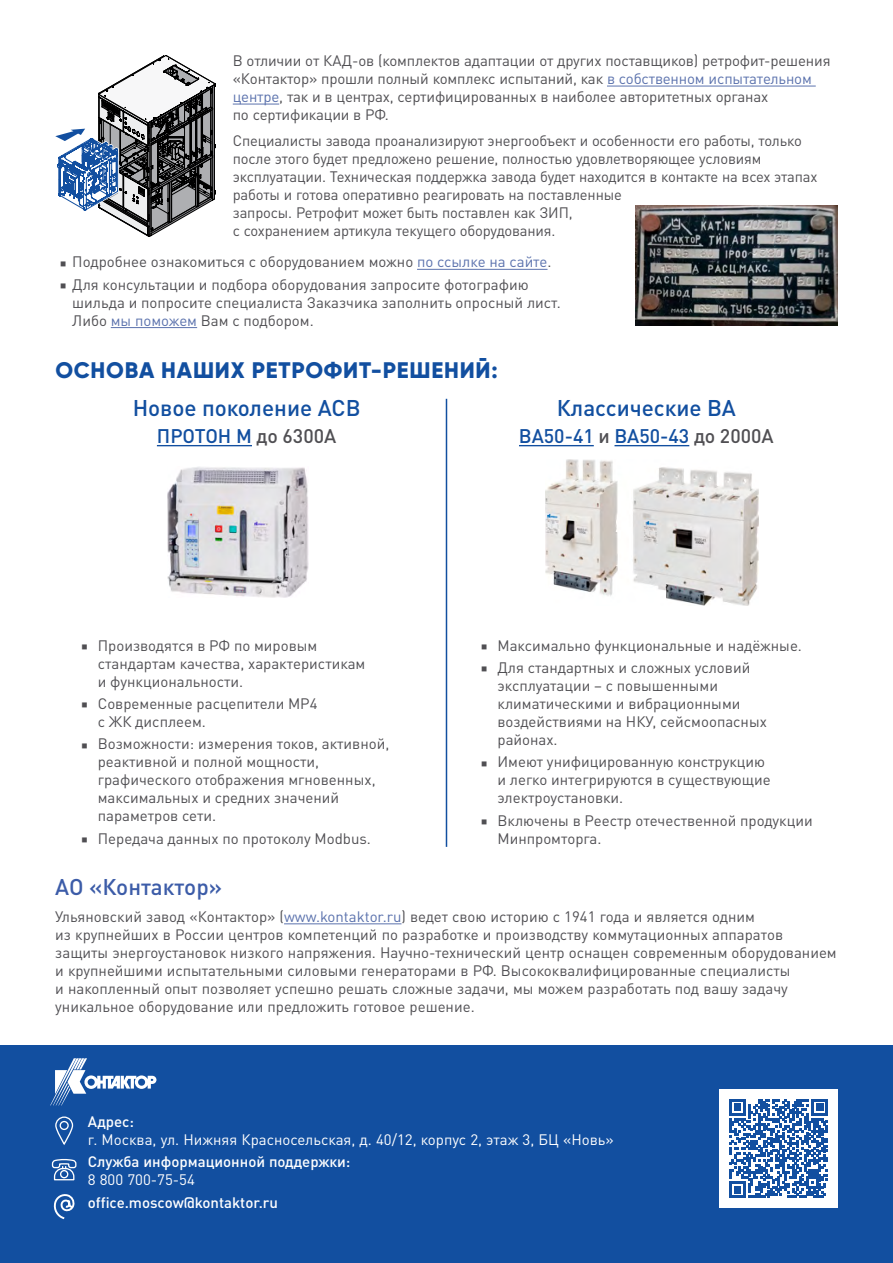
<style>
.page{position:relative;width:893px;height:1263px;background:#fff}
.page>*{position:absolute;margin:0;border:0;box-sizing:border-box;transform-origin:0 0}
.t1{font:500 22.5px "DIN Pro";color:#124fa0}
.t2{font:800 22.5px "Gilroy";letter-spacing:.035em;color:#124fa0}
.t3{font:500 22.5px "DIN Pro";color:#3c5ca8}
.t4{font:500 19.5px "DIN Pro";color:#124fa0}
.t5{font:15px/18px "DIN Pro";color:#504f53}
.t6{font:15px "DIN Pro";color:#fff}
.t7{font:500 15px "DIN Pro";color:#fff}
.s1{color:#5b72ad}
.s2{color:#504f53}
</style>
<div class="page">
<div style="left:0;top:1046px;width:893px;height:217px;background:#124fa0"></div>
<hr style="left:284px;top:923px;width:117px;height:1px;background:#5b72ad">
<hr style="left:157px;top:445px;width:95px;height:1px;background:#124fa0">
<hr style="left:519px;top:445px;width:75px;height:1px;background:#124fa0">
<hr style="left:614px;top:445px;width:75px;height:1px;background:#124fa0">
<hr style="left:446px;top:399px;width:1px;height:448px;background:#124fa0">
<img style="left:545px;top:459px;width:214px;height:146px">
<img style="left:167px;top:467px;width:141px;height:131px">
<hr style="left:607px;top:86px;width:209px;height:1px;background:#5b72ad">
<hr style="left:233px;top:104px;width:46px;height:1px;background:#5b72ad">
<hr style="left:417px;top:269px;width:130px;height:1px;background:#5b72ad">
<hr style="left:111px;top:327px;width:86px;height:1px;background:#5b72ad">
<svg style="left:55px;top:55px;width:161px;height:182px"></svg>
<img style="left:636px;top:206px;width:202px;height:119px">
<svg style="left:53px;top:1194px;width:21px;height:26px"></svg>
<svg style="left:55px;top:1116px;width:19px;height:29px"></svg>
<div style="left:719px;top:1089px;width:119px;height:119px;background:#fff"></div>
<svg style="left:729px;top:1099px;width:99px;height:99px"></svg>
<svg style="left:51px;top:1158px;width:26px;height:23px"></svg>
<svg style="left:50px;top:1058px;width:106px;height:47px"></svg>
<p class="t5" style="left:233px;top:50px;width:599px">В отличии от КАД-ов (комплектов адаптации от других поставщиков) ретрофит-решения «Контактор» прошли полный комплекс испытаний, как <span class="s1">в собственном испытательном центре</span>, так и в центрах, сертифицированных в наиболее авторитетных органах<br>по сертификации в РФ.</p>
<p class="t5" style="left:233px;top:131px;width:586px">Специалисты завода проанализируют энергообъект и особенности его работы, только после этого будет предложено решение, полностью удовлетворяющее условиям эксплуатации. Техническая поддержка завода будет находится в контакте на всех этапах работы и готова оперативно реагировать на поставленные<br>запросы. Ретрофит может быть поставлен как ЗИП,<br>с сохранением артикула текущего оборудования.</p>
<p class="t5" style="left:72px;top:249px;width:481px;line-height:22.2px">Подробнее ознакомиться с оборудованием можно <span class="s1">по ссылке на сайте</span>.<br>Для консультации и подбора оборудования запросите фотографию</p>
<p class="t5" style="left:72px;top:292px;width:490px">шильда и попросите специалиста Заказчика заполнить опросный лист.<br>Либо <span class="s1">мы поможем</span> Вам с подбором.</p>
<h1 class="t2" style="left:55px;top:355px;width:444px">ОСНОВА НАШИХ РЕТРОФИТ-РЕШЕНИЙ:</h1>
<h1 class="t1" style="left:133px;top:390px;width:229px">Новое поколение АСВ</h1>
<h2 class="t4" style="left:157px;top:420px;width:181px">ПРОТОН М <span class="s2">до 6300А</span></h2>
<h1 class="t1" style="left:557px;top:390px;width:181px">Классические ВА</h1>
<h2 class="t4" style="left:519px;top:420px;width:256px">ВА50-41 <span class="s2">и</span> ВА50-43 <span class="s2">до 2000А</span></h2>
<p class="t5" style="left:98px;top:635px;width:269px">Производятся в РФ по мировым стандартам качества, характеристикам и функциональности.</p>
<p class="t5" style="left:98px;top:693px;width:221px">Современные расцепители МР4 с ЖК дисплеем.</p>
<p class="t5" style="left:98px;top:733px;width:293px">Возможности: измерения токов, активной, реактивной и полной мощности, графического отображения мгновенных, максимальных и средних значений параметров сети.</p>
<p class="t5" style="left:98px;top:828px;width:275px">Передача данных по протоколу Modbus.</p>
<p class="t5" style="left:497px;top:633px;width:306px;line-height:22.2px">Максимально функциональные и надёжные.<br>Для стандартных и сложных условий</p>
<p class="t5" style="left:497px;top:675px;width:271px">эксплуатации – с повышенными климатическими и вибрационными воздействиями на НКУ, сейсмоопасных районах.</p>
<p class="t5" style="left:497px;top:751px;width:275px">Имеют унифицированную конструкцию и легко интегрируются в существующие электроустановки.</p>
<p class="t5" style="left:497px;top:810px;width:317px">Включены в Реестр отечественной продукции<br>Минпромторга.</p>
<h1 class="t3" style="left:55px;top:869px;width:168px">АО «Контактор»</h1>
<p class="t5" style="left:55px;top:906px;width:783px">Ульяновский завод «Контактор» (<span class="s1">www.kontaktor.ru</span>) ведет свою историю с 1941 года и является одним<br>из крупнейших в России центров компетенций по разработке и производству коммутационных аппаратов защиты энергоустановок низкого напряжения. Научно-технический центр оснащен современным оборудованием и крупнейшими испытательными силовыми генераторами в РФ. Высококвалифицированные специалисты<br>и накопленный опыт позволяет успешно решать сложные задачи, мы можем разработать под вашу задачу уникальное оборудование или предложить готовое решение.</p>
<p class="t7" style="left:88px;top:1109px;width:48px">Адрес:</p>
<p class="t6" style="left:88px;top:1128px;width:528px">г. Москва, ул. Нижняя Красносельская, д. 40/12, корпус 2, этаж 3, БЦ «Новь»</p>
<p class="t7" style="left:88px;top:1150px;width:264px">Служба информационной поддержки:</p>
<p class="t6" style="left:88px;top:1168px;width:109px">8 800 700-75-54</p>
<p class="t7" style="left:88px;top:1190px;width:192px">office.moscow@kontaktor.ru</p>
</div>
